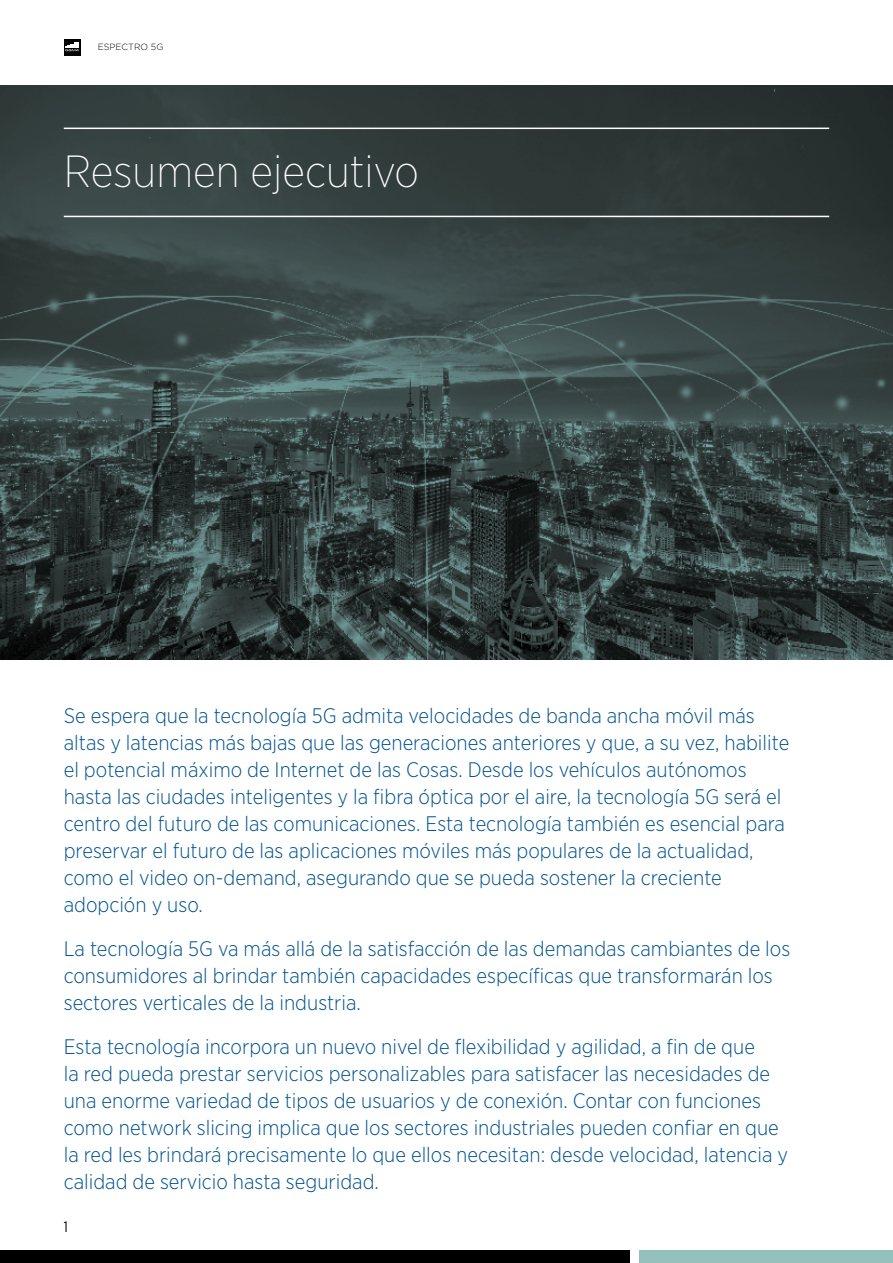
<style>
.page{position:relative;width:893px;height:1263px;background:#fff}
.page>*{position:absolute;margin:0;border:0;box-sizing:border-box;transform-origin:0 0}
.GSMA_Heading_1_Rep{font:200 45px "Gotham Narrow";color:#fff}
.Standfirst{font:300 21px/27px "Gotham Narrow";color:#00528d}
.t1{font:15px "Gotham X Narrow";color:#000}
.t2{font:300 9px "Gotham";color:#000}
</style>
<div class="page">
<img style="left:0;top:85px;width:893px;height:574px">
<hr style="left:64px;top:128px;width:765px;height:1px;background:#fff">
<hr style="left:64px;top:216px;width:765px;height:1px;background:#fff">
<div style="left:0;top:1250px;width:629px;height:13px;background:#000"></div>
<div style="left:639px;top:1250px;width:254px;height:13px;background:#94c0be"></div>
<svg style="left:64px;top:39px;width:17px;height:17px"></svg>
<svg style="left:65px;top:42px;width:15px;height:9px"></svg>
<p class="t2" style="left:98px;top:41px;width:67px">ESPECTRO 5G</p>
<p class="GSMA_Heading_1_Rep" style="left:64px;top:144px;width:357px">Resumen ejecutivo</p>
<p class="Standfirst" style="left:64px;top:702px;width:727px">Se espera que la tecnología 5G admita velocidades de banda ancha móvil más altas y latencias más bajas que las generaciones anteriores y que, a su vez, habilite el potencial máximo de Internet de las Cosas. Desde los vehículos autónomos hasta las ciudades inteligentes y la fibra óptica por el aire, la tecnología 5G será el centro del futuro de las comunicaciones. Esta tecnología también es esencial para preservar el futuro de las aplicaciones móviles más populares de la actualidad, como el video on-demand, asegurando que se pueda sostener la creciente adopción y uso.</p>
<p class="Standfirst" style="left:64px;top:935px;width:728px">La tecnología 5G va más allá de la satisfacción de las demandas cambiantes de los consumidores al brindar también capacidades específicas que transformarán los sectores verticales de la industria.</p>
<p class="Standfirst" style="left:64px;top:1033px;width:726px">Esta tecnología incorpora un nuevo nivel de flexibilidad y agilidad, a fin de que<br>la red pueda prestar servicios personalizables para satisfacer las necesidades de una enorme variedad de tipos de usuarios y de conexión. Contar con funciones como network slicing implica que los sectores industriales pueden confiar en que la red les brindará precisamente lo que ellos necesitan: desde velocidad, latencia y calidad de servicio hasta seguridad.</p>
<p class="t1" style="left:64px;top:1218px;width:6px">1</p>
</div>
